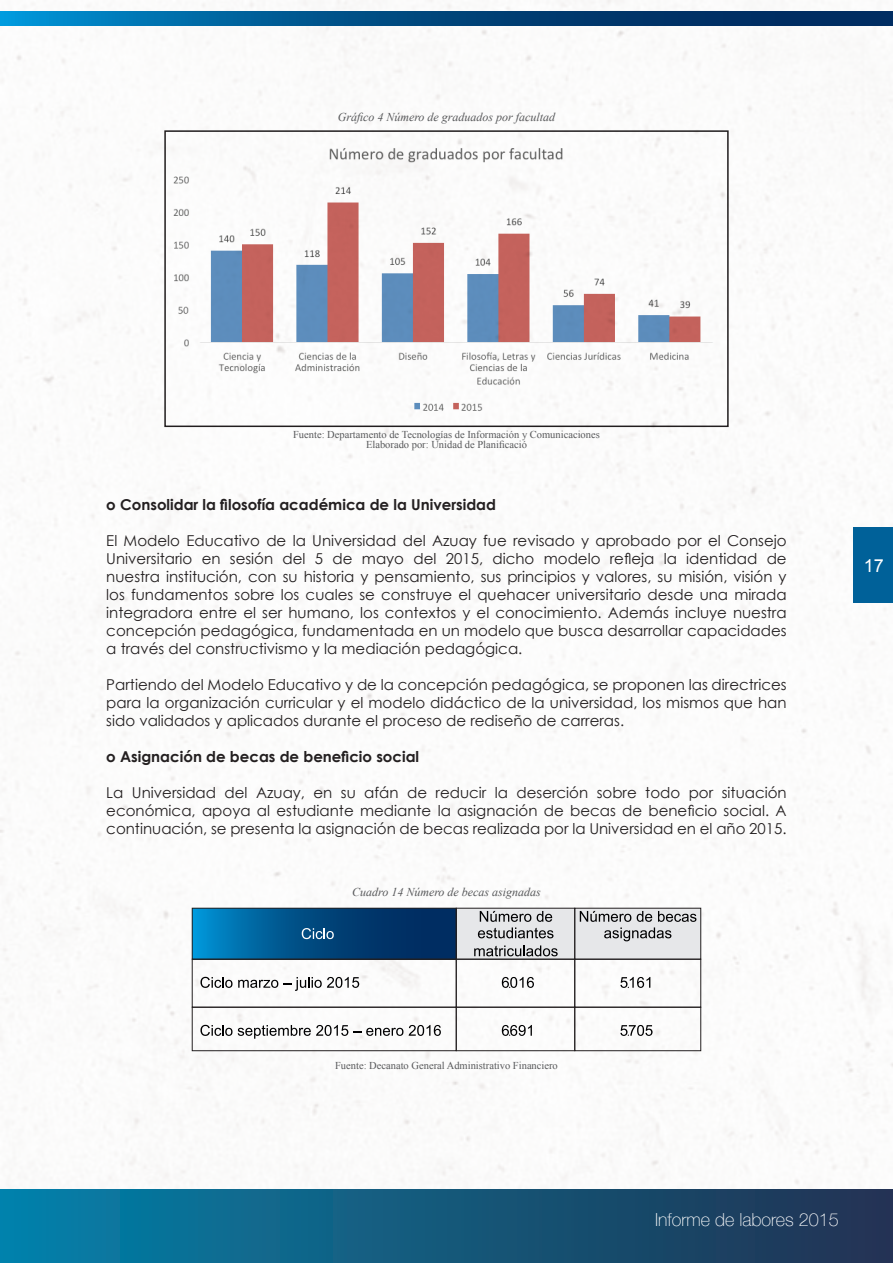
<style>
.page{position:relative;width:893px;height:1263px;background:#fff}
.page>*{position:absolute;margin:0;border:0;box-sizing:border-box;transform-origin:0 0}
.t1{font:100 18px "Helvetica Neue";color:#fff}
.t2{font:18px "Arial";color:#fff}
.t3{font:15px/18px "Century Gothic";color:#231f20;text-align:justify}
.t4{font:700 15px "Century Gothic";color:#231f20}
.t5{font:italic 12px "Times New Roman";color:#57585a}
.t6{font:10.5px/10.5px "Times New Roman";color:#57585a;text-align:center}
</style>
<div class="page">
<img style="left:0;top:0;width:892px;height:1190px">
<div style="left:0;top:1190px;width:893px;height:73px;background:linear-gradient(to right,#0481a9,#223150)"></div>
<div style="left:853px;top:527px;width:40px;height:75px;background:#006199"></div>
<svg style="left:0;top:11px;width:893px;height:14px;background:#004e86"></svg>
<img style="left:167px;top:133px;width:559px;height:291px">
<div style="left:164px;top:130px;width:565px;height:297px;border:2px solid #231f20"></div>
<div style="left:456px;top:908px;width:245px;height:51px;background:#e6e7e9"></div>
<svg style="left:194px;top:910px;width:260px;height:47px;background:#004e86"></svg>
<svg style="left:302px;top:928px;width:32px;height:11px"></svg>
<div style="left:192px;top:908px;width:264px;height:51px;border:1px solid #231f20"></div>
<svg style="left:478px;top:911px;width:75px;height:27px"></svg>
<svg style="left:474px;top:945px;width:84px;height:11px"></svg>
<div style="left:456px;top:908px;width:119px;height:51px;border:1px solid #231f20"></div>
<svg style="left:580px;top:911px;width:116px;height:30px"></svg>
<div style="left:575px;top:908px;width:126px;height:51px;border:1px solid #231f20"></div>
<svg style="left:200px;top:977px;width:32px;height:11px"></svg>
<svg style="left:238px;top:977px;width:121px;height:14px"></svg>
<div style="left:192px;top:959px;width:264px;height:48px;border:1px solid #231f20"></div>
<div style="left:456px;top:959px;width:119px;height:48px;border:1px solid #231f20"></div>
<div style="left:575px;top:959px;width:126px;height:48px;border:1px solid #231f20"></div>
<svg style="left:200px;top:1025px;width:32px;height:11px"></svg>
<svg style="left:238px;top:1025px;width:165px;height:14px"></svg>
<svg style="left:409px;top:1025px;width:32px;height:11px"></svg>
<div style="left:192px;top:1007px;width:264px;height:44px;border:1px solid #231f20"></div>
<div style="left:456px;top:1007px;width:119px;height:44px;border:1px solid #231f20"></div>
<div style="left:575px;top:1007px;width:126px;height:44px;border:1px solid #231f20"></div>
<svg style="left:502px;top:977px;width:32px;height:11px"></svg>
<svg style="left:502px;top:1025px;width:30px;height:11px"></svg>
<svg style="left:620px;top:977px;width:30px;height:11px"></svg>
<svg style="left:620px;top:1025px;width:33px;height:11px"></svg>
<p class="t5" style="left:338px;top:109px;width:219px">Gráfico 4 Número de graduados por facultad</p>
<p class="t6" style="left:293px;top:429px;width:308px">Fuente: Departamento de Tecnologías de Información y Comunicaciones<br>Elaborado por: Unidad de Planificació</p>
<p class="t4" style="left:106px;top:495px;width:391px">o Consolidar la filosofía académica de la Universidad</p>
<p class="t3" style="left:106px;top:531px;width:682px">El Modelo Educativo de la Universidad del Azuay fue revisado y aprobado por el Consejo Universitario en sesión del 5 de mayo del 2015, dicho modelo refleja la identidad de nuestra institución, con su historia y pensamiento, sus principios y valores, su misión, visión y los fundamentos sobre los cuales se construye el quehacer universitario desde una mirada integradora entre el ser humano, los contextos y el conocimiento. Además incluye nuestra concepción pedagógica, fundamentada en un modelo que busca desarrollar capacidades a través del constructivismo y la mediación pedagógica.</p>
<p class="t3" style="left:106px;top:675px;width:682px">Partiendo del Modelo Educativo y de la concepción pedagógica, se proponen las directrices para la organización curricular y el modelo didáctico de la universidad, los mismos que han sido validados y aplicados durante el proceso de rediseño de carreras.</p>
<p class="t4" style="left:106px;top:747px;width:314px">o Asignación de becas de beneficio social</p>
<p class="t3" style="left:106px;top:783px;width:682px">La Universidad del Azuay, en su afán de reducir la deserción sobre todo por situación económica, apoya al estudiante mediante la asignación de becas de beneficio social. A continuación, se presenta la asignación de becas realizada por la Universidad en el año 2015.</p>
<p class="t5" style="left:352px;top:884px;width:190px">Cuadro 14 Número de becas asignadas</p>
<p class="t2" style="left:864px;top:554px;width:22px">17</p>
<p class="t6" style="left:335px;top:1060px;width:224px">Fuente: Decanato General Administrativo Financiero</p>
<p class="t1" style="left:655px;top:1206px;width:185px">Informe de labores 2015</p>
</div>
